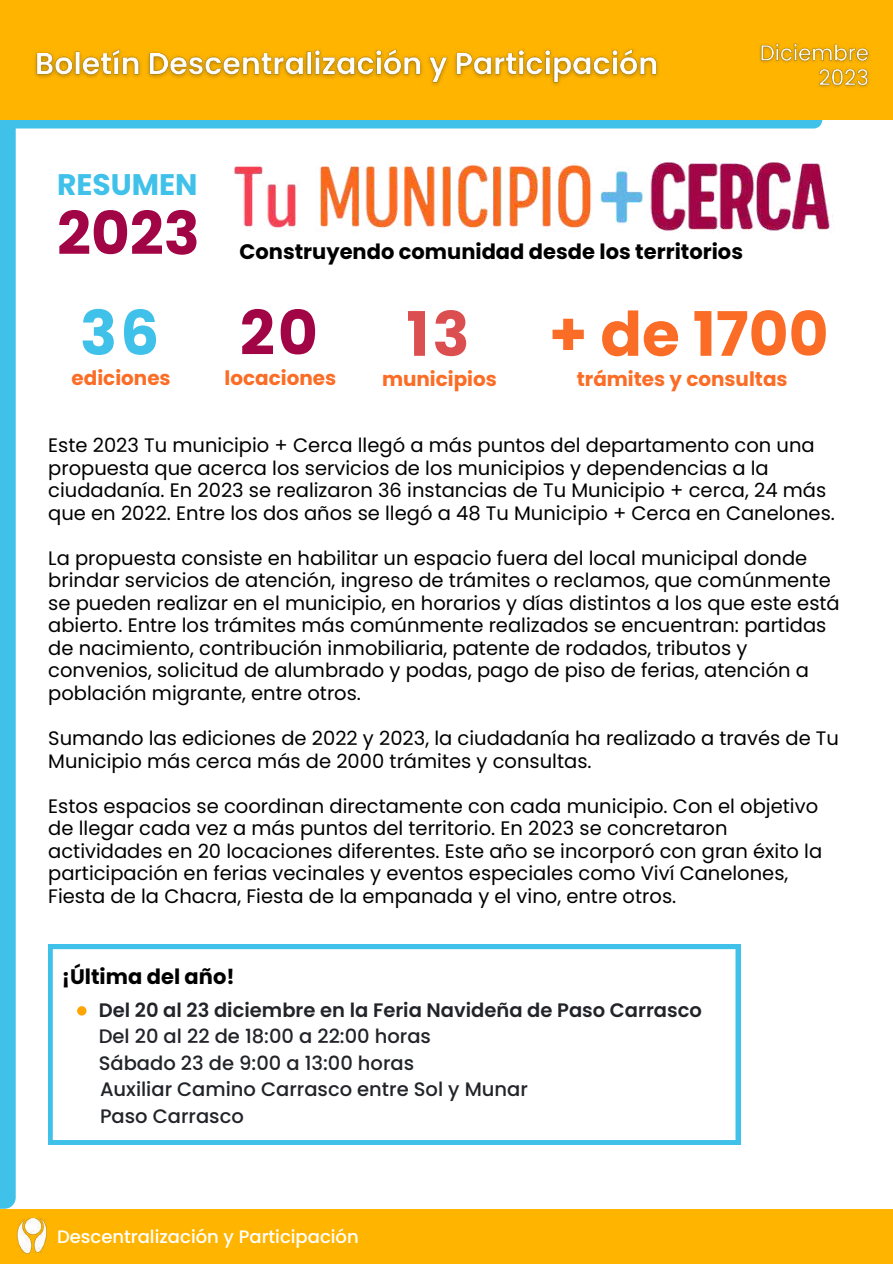
<style>
.page{position:relative;width:893px;height:1264px;background:#fff}
.page>*{position:absolute;margin:0;border:0;box-sizing:border-box;transform-origin:0 0}
.t1{font:700 61.2px "Poppins";color:#fb6d26}
.t2{font:700 61.2px "Poppins";color:#3fc1e9}
.t3{font:700 61.2px "Poppins";color:#dc4f50}
.t4{font:700 61.2px "Poppins";color:#a20546}
.t5{font:700 59.4px "Poppins";color:#a20546}
.t6{font:700 29.7px "Poppins";color:#3fc1e9}
.t7{font:700 21px "Poppins";color:#000}
.t8{font:700 19.95px "Poppins";color:#fb6d26}
.t9{font:19.5px/22.5px "Poppins";color:#000}
.t10{font:500 19.5px/27px "Poppins";color:#222429}
.t11{font:600 19.5px "Poppins";color:#222429}
.t12{font:500 18px "Poppins";color:#fff}
</style>
<div class="page">
<div style="left:0;top:1208px;width:892px;height:55px;background:#ffb500"></div>
<svg style="left:16px;top:119px;width:806px;height:9px"></svg>
<div style="left:0;top:117px;width:16px;height:1091px;background:#3fc1e9"></div>
<div style="left:0;top:0;width:892px;height:119px;background:#ffb500"></div>
<img style="left:234px;top:163px;width:599px;height:70px">
<img style="left:16px;top:1218px;width:31px;height:36px">
<svg style="left:48px;top:944px;width:692px;height:200px"></svg>
<img style="left:34px;top:48px;width:625px;height:38px">
<img style="left:759px;top:43px;width:111px;height:45px">
<h3 class="t6" style="left:57px;top:164px;width:142px">RESUMEN</h3>
<h2 class="t5" style="left:57px;top:192px;width:144px">2023</h2>
<h1 class="t2" style="left:80px;top:290px;width:81px">36</h1>
<p class="t8" style="left:72px;top:363px;width:101px">ediciones</p>
<p class="t7" style="left:239px;top:237px;width:505px">Construyendo comunidad desde los territorios</p>
<h1 class="t4" style="left:240px;top:290px;width:79px">20</h1>
<p class="t8" style="left:224px;top:363px;width:113px">locaciones</p>
<h1 class="t3" style="left:406px;top:291px;width:65px">13</h1>
<p class="t8" style="left:382px;top:365px;width:116px">municipios</p>
<h1 class="t1" style="left:549px;top:291px;width:281px">+ de 1700</h1>
<p class="t8" style="left:576px;top:365px;width:212px">trámites y consultas</p>
<p class="t9" style="left:48px;top:434px;width:788px">Este 2023 Tu municipio + Cerca llegó a más puntos del departamento con una propuesta que acerca los servicios de los municipios y dependencias a la ciudadanía. En 2023 se realizaron 36 instancias de Tu Municipio + cerca, 24 más que en 2022. Entre los dos años se llegó a 48 Tu Municipio + Cerca en Canelones.</p>
<p class="t9" style="left:48px;top:547px;width:793px">La propuesta consiste en habilitar un espacio fuera del local municipal donde brindar servicios de atención, ingreso de trámites o reclamos, que comúnmente se pueden realizar en el municipio, en horarios y días distintos a los que este está abierto. Entre los trámites más comúnmente realizados se encuentran: partidas de nacimiento, contribución inmobiliaria, patente de rodados, tributos y convenios, solicitud de alumbrado y podas, pago de piso de ferias, atención a población migrante, entre otros.</p>
<p class="t9" style="left:48px;top:727px;width:792px">Sumando las ediciones de 2022 y 2023, la ciudadanía ha realizado a través de Tu<br>Municipio más cerca más de 2000 trámites y consultas.</p>
<p class="t9" style="left:48px;top:794px;width:775px">Estos espacios se coordinan directamente con cada municipio. Con el objetivo de llegar cada vez a más puntos del territorio. En 2023 se concretaron actividades en 20 locaciones diferentes. Este año se incorporó con gran éxito la participación en ferias vecinales y eventos especiales como Viví Canelones, Fiesta de la Chacra, Fiesta de la empanada y el vino, entre otros.</p>
<p class="t7" style="left:62px;top:962px;width:174px">¡Última del año!</p>
<p class="t11" style="left:99px;top:996px;width:604px">Del 20 al 23 diciembre en la Feria Navideña de Paso Carrasco</p>
<p class="t10" style="left:99px;top:1022px;width:334px">Del 20 al 22 de 18:00 a 22:00 horas<br>Sábado 23 de 9:00 a 13:00 horas</p>
<p class="t10" style="left:100px;top:1075px;width:429px">Auxiliar Camino Carrasco entre Sol y Munar<br>Paso Carrasco</p>
<p class="t12" style="left:57px;top:1224px;width:303px">Descentralización y Participación</p>
</div>
